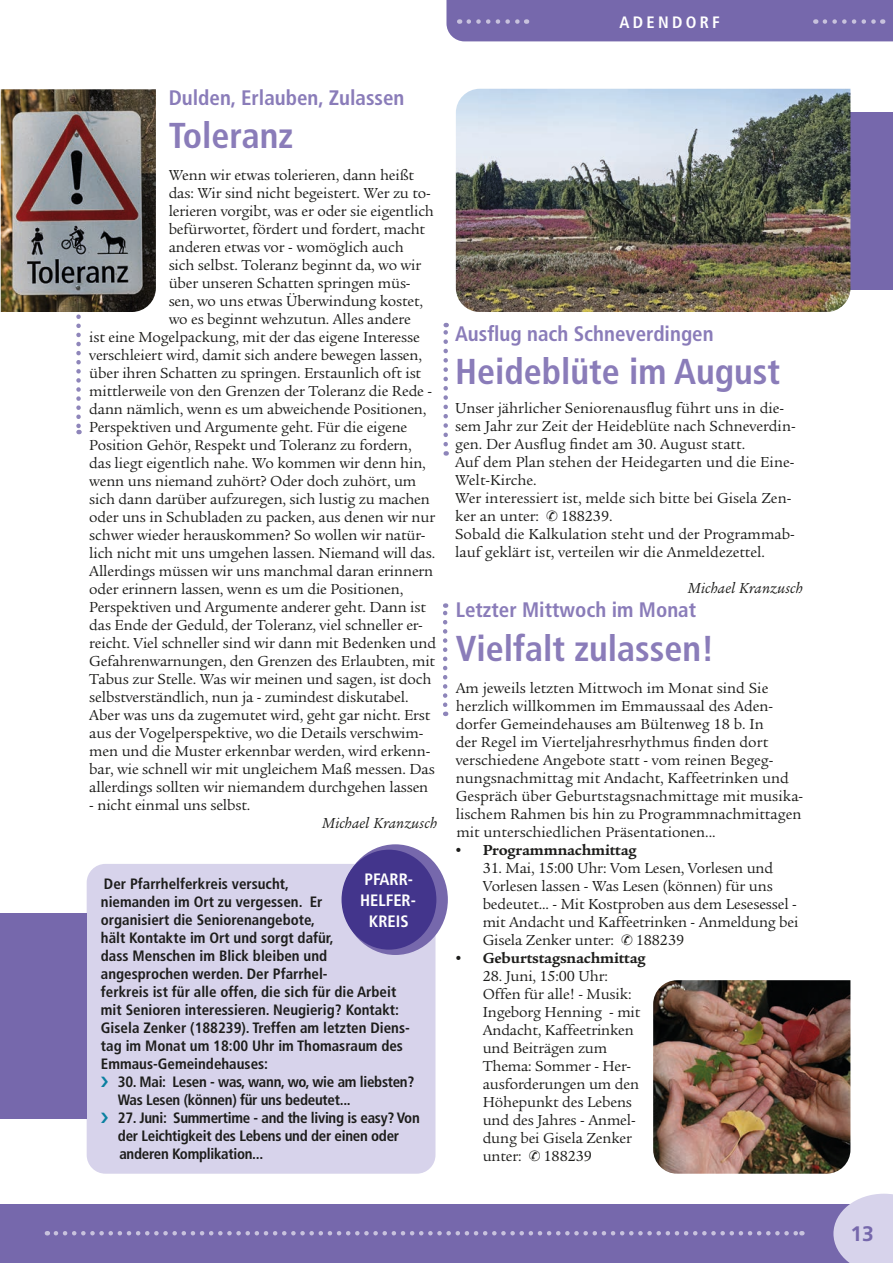
<style>
.page{position:relative;width:893px;height:1263px;background:#fff}
.page>*{position:absolute;margin:0;border:0;box-sizing:border-box;transform-origin:0 0}
.t1{font:700 condensed 36px "Frutiger LT Std";color:#8a7cb9}
.t2{font:700 condensed 21px "Frutiger LT Std";color:#8a7cb9}
.t3{font:700 21px "Frutiger";color:#7668ac}
.t4{font:700 condensed 16.5px/21px "Frutiger LT Std";color:#fff;text-align:center}
.t5{font:700 condensed 16.5px "Frutiger LT Std";letter-spacing:.2em;color:#fff}
.t6{font:15px/18px "Legacy Serif";letter-spacing:-.01em;color:#1d1d1b}
.t7{font:700 condensed 15px/18px "Frutiger LT Std";color:#1d1d1b}
.t8{font:700 condensed 15px/18px "Frutiger LT Std";letter-spacing:-.02em;color:#1d1d1b}
.t9{font:700 15px "Legacy Serif";letter-spacing:-.01em;color:#1d1d1b}
.t10{font:italic 15px "Legacy Serif";letter-spacing:.01em;color:#1d1d1b}
</style>
<div class="page">
<div style="left:1px;top:1204px;width:892px;height:59px;background:#7668ac"></div>
<svg style="left:56px;top:1231px;width:746px;height:4px"></svg>
<div style="left:86px;top:863px;width:350px;height:311px;background:#d7d3eb"></div>
<div style="left:343px;top:844px;width:105px;height:111px;background:#7668ac;border-radius:50%"></div>
<div style="left:342px;top:850px;width:94px;height:100px;background:#43358c;border-radius:50%"></div>
<div style="left:804px;top:113px;width:89px;height:177px;background:#7668ac"></div>
<div style="left:0;top:913px;width:87px;height:206px;background:#7668ac"></div>
<svg style="left:443px;top:603px;width:4px;height:102px"></svg>
<img style="left:456px;top:89px;width:394px;height:223px">
<svg style="left:443px;top:323px;width:5px;height:121px"></svg>
<svg style="left:76px;top:314px;width:5px;height:120px"></svg>
<img style="left:1px;top:89px;width:155px;height:223px">
<img style="left:653px;top:980px;width:197px;height:194px">
<div style="left:446px;top:0;width:447px;height:41px;background:#7668ac"></div>
<svg style="left:833px;top:1194px;width:60px;height:69px;background:#d1cde7"></svg>
<svg style="left:101px;top:1077px;width:7px;height:10px"></svg>
<svg style="left:101px;top:1113px;width:7px;height:10px"></svg>
<p class="t5" style="left:619px;top:12px;width:102px">ADENDORF</p>
<h2 class="t2" style="left:169px;top:85px;width:237px">Dulden, Erlauben, Zulassen</h2>
<h1 class="t1" style="left:169px;top:114px;width:126px">Toleranz</h1>
<p class="t6" style="left:169px;top:167px;width:247px">Wenn wir etwas tolerieren, dann heißt</p>
<p class="t6" style="left:169px;top:185px;width:264px">das: Wir sind nicht begeistert. Wer zu to-</p>
<p class="t6" style="left:169px;top:203px;width:267px">lerieren vorgibt, was er oder sie eigentlich</p>
<p class="t6" style="left:169px;top:221px;width:258px">befürwortet, fördert und fordert, macht</p>
<p class="t6" style="left:169px;top:239px;width:237px">anderen etwas vor - womöglich auch</p>
<p class="t6" style="left:169px;top:257px;width:254px">sich selbst. Toleranz beginnt da, wo wir</p>
<p class="t6" style="left:169px;top:275px;width:243px">über unseren Schatten springen müs-</p>
<p class="t6" style="left:169px;top:293px;width:256px">sen, wo uns etwas Überwindung kostet,</p>
<p class="t6" style="left:169px;top:311px;width:244px">wo es beginnt wehzutun. Alles andere</p>
<p class="t6" style="left:89px;top:329px;width:332px">ist eine Mogelpackung, mit der das eigene Interesse</p>
<p class="t6" style="left:89px;top:347px;width:334px">verschleiert wird, damit sich andere bewegen lassen,</p>
<p class="t6" style="left:89px;top:365px;width:333px">über ihren Schatten zu springen. Erstaunlich oft ist</p>
<p class="t6" style="left:89px;top:383px;width:344px">mittlerweile von den Grenzen der Toleranz die Rede -</p>
<p class="t6" style="left:89px;top:401px;width:339px">dann nämlich, wenn es um abweichende Positionen,</p>
<p class="t6" style="left:89px;top:419px;width:320px">Perspektiven und Argumente geht. Für die eigene</p>
<p class="t6" style="left:89px;top:437px;width:324px">Position Gehör, Respekt und Toleranz zu fordern,</p>
<p class="t6" style="left:89px;top:455px;width:338px">das liegt eigentlich nahe. Wo kommen wir denn hin,</p>
<p class="t6" style="left:89px;top:473px;width:329px">wenn uns niemand zuhört? Oder doch zuhört, um</p>
<p class="t6" style="left:89px;top:491px;width:342px">sich dann darüber aufzuregen, sich lustig zu machen</p>
<p class="t6" style="left:89px;top:509px;width:347px">oder uns in Schubladen zu packen, aus denen wir nur</p>
<p class="t6" style="left:89px;top:527px;width:338px">schwer wieder herauskommen? So wollen wir natür-</p>
<p class="t6" style="left:89px;top:545px;width:347px">lich nicht mit uns umgehen lassen. Niemand will das.</p>
<p class="t6" style="left:89px;top:563px;width:345px">Allerdings müssen wir uns manchmal daran erinnern</p>
<p class="t6" style="left:89px;top:581px;width:315px">oder erinnern lassen, wenn es um die Positionen,</p>
<p class="t6" style="left:89px;top:599px;width:338px">Perspektiven und Argumente anderer geht. Dann ist</p>
<p class="t6" style="left:89px;top:617px;width:335px">das Ende der Geduld, der Toleranz, viel schneller er-</p>
<p class="t6" style="left:89px;top:635px;width:348px">reicht. Viel schneller sind wir dann mit Bedenken und</p>
<p class="t6" style="left:89px;top:653px;width:347px">Gefahrenwarnungen, den Grenzen des Erlaubten, mit</p>
<p class="t6" style="left:89px;top:671px;width:344px">Tabus zur Stelle. Was wir meinen und sagen, ist doch</p>
<p class="t6" style="left:89px;top:689px;width:321px">selbstverständlich, nun ja - zumindest diskutabel.</p>
<p class="t6" style="left:89px;top:707px;width:343px">Aber was uns da zugemutet wird, geht gar nicht. Erst</p>
<p class="t6" style="left:89px;top:725px;width:336px">aus der Vogelperspektive, wo die Details verschwim-</p>
<p class="t6" style="left:89px;top:743px;width:343px">men und die Muster erkennbar werden, wird erkenn-</p>
<p class="t6" style="left:89px;top:761px;width:347px">bar, wie schnell wir mit ungleichem Maß messen. Das</p>
<p class="t6" style="left:89px;top:779px;width:341px">allerdings sollten wir niemandem durchgehen lassen</p>
<p class="t6" style="left:89px;top:797px;width:163px">- nicht einmal uns selbst.</p>
<p class="t10" style="left:322px;top:814px;width:116px">Michael Kranzusch</p>
<p class="t4" style="left:360px;top:869px;width:57px">PFARR-<br>HELFER-<br>KREIS</p>
<p class="t7" style="left:101px;top:875px;width:310px">Der Pfarrhelferkreis versucht,<br>niemanden im Ort zu vergessen. Er<br>organisiert die Seniorenangebote,<br>hält Kontakte im Ort und sorgt dafür,<br>dass Menschen im Blick bleiben und angesprochen werden. Der Pfarrhel-<br>ferkreis ist für alle offen, die sich für die Arbeit mit Senioren interessieren. Neugierig? Kontakt:<br>Gisela Zenker (188239). Treffen am letzten Diens&shy;tag im Monat um 18:00 Uhr im Thomasraum des Emmaus-Gemeindehauses:</p>
<p class="t8" style="left:118px;top:1073px;width:298px">30. Mai: Lesen - was, wann, wo, wie am liebsten?<br>Was Lesen (können) für uns bedeutet...</p>
<p class="t8" style="left:118px;top:1109px;width:303px">27. Juni: Summertime - and the living is easy? Von der Leichtigkeit des Lebens und der einen oder anderen Komplikation...</p>
<h2 class="t2" style="left:455px;top:321px;width:260px">Ausflug nach Schneverdingen</h2>
<h1 class="t1" style="left:455px;top:350px;width:326px">Heideblüte im August</h1>
<p class="t6" style="left:455px;top:399px;width:342px">Unser jährlicher Seniorenausflug führt uns in die&shy;sem Jahr zur Zeit der Heideblüte nach Schneverdin&shy;gen. Der Ausflug findet am 30. August statt.<br>Auf dem Plan stehen der Heidegarten und die Eine-Welt-Kirche.<br>Wer interessiert ist, melde sich bitte bei Gisela Zen&shy;ker an unter:</p>
<p class="t6" style="left:455px;top:507px;width:341px;text-indent:106px">188239.<br>Sobald die Kalkulation steht und der Programmab&shy;lauf geklärt ist, verteilen wir die Anmeldezettel.</p>
<p class="t10" style="left:688px;top:579px;width:116px">Michael Kranzusch</p>
<h2 class="t2" style="left:456px;top:598px;width:242px">Letzter Mittwoch im Monat</h2>
<h1 class="t1" style="left:456px;top:627px;width:260px">Vielfalt zulassen!</h1>
<p class="t6" style="left:456px;top:679px;width:349px">Am jeweils letzten Mittwoch im Monat sind Sie herzlich willkommen im Emmaussaal des Aden&shy;dorfer Gemeindehauses am Bültenweg 18 b. In<br>der Regel im Vierteljahresrhythmus finden dort verschiedene Angebote statt - vom reinen Begeg&shy;nungsnachmittag mit Andacht, Kaffeetrinken und Gespräch über Geburtstagsnachmittage mit musika&shy;lischem Rahmen bis hin zu Programmnachmittagen mit unterschiedlichen Präsentationen...</p>
<p class="t9" style="left:456px;top:841px;width:182px">• Programmnachmittag</p>
<p class="t6" style="left:483px;top:859px;width:317px">31. Mai, 15:00 Uhr: Vom Lesen, Vorlesen und Vorlesen lassen - Was Lesen (können) für uns bedeutet... - Mit Kostproben aus dem Lesesessel - mit Andacht und Kaffeetrinken - Anmeldung bei Gisela Zenker unter:</p>
<p class="t6" style="left:636px;top:931px;width:50px">188239</p>
<p class="t9" style="left:456px;top:949px;width:191px">• Geburtstagsnachmittag</p>
<p class="t6" style="left:483px;top:967px;width:159px">28. Juni, 15:00 Uhr:<br>Offen für alle! - Musik:<br>Ingeborg Henning - mit<br>Andacht, Kaffeetrinken und Beiträgen zum<br>Thema: Sommer - Her&shy;ausforderungen um den<br>Höhepunkt des Lebens und des Jahres - Anmel&shy;dung bei Gisela Zenker unter:</p>
<p class="t6" style="left:544px;top:1147px;width:50px">188239</p>
<h2 class="t3" style="left:850px;top:1222px;width:25px">13</h2>
</div>
